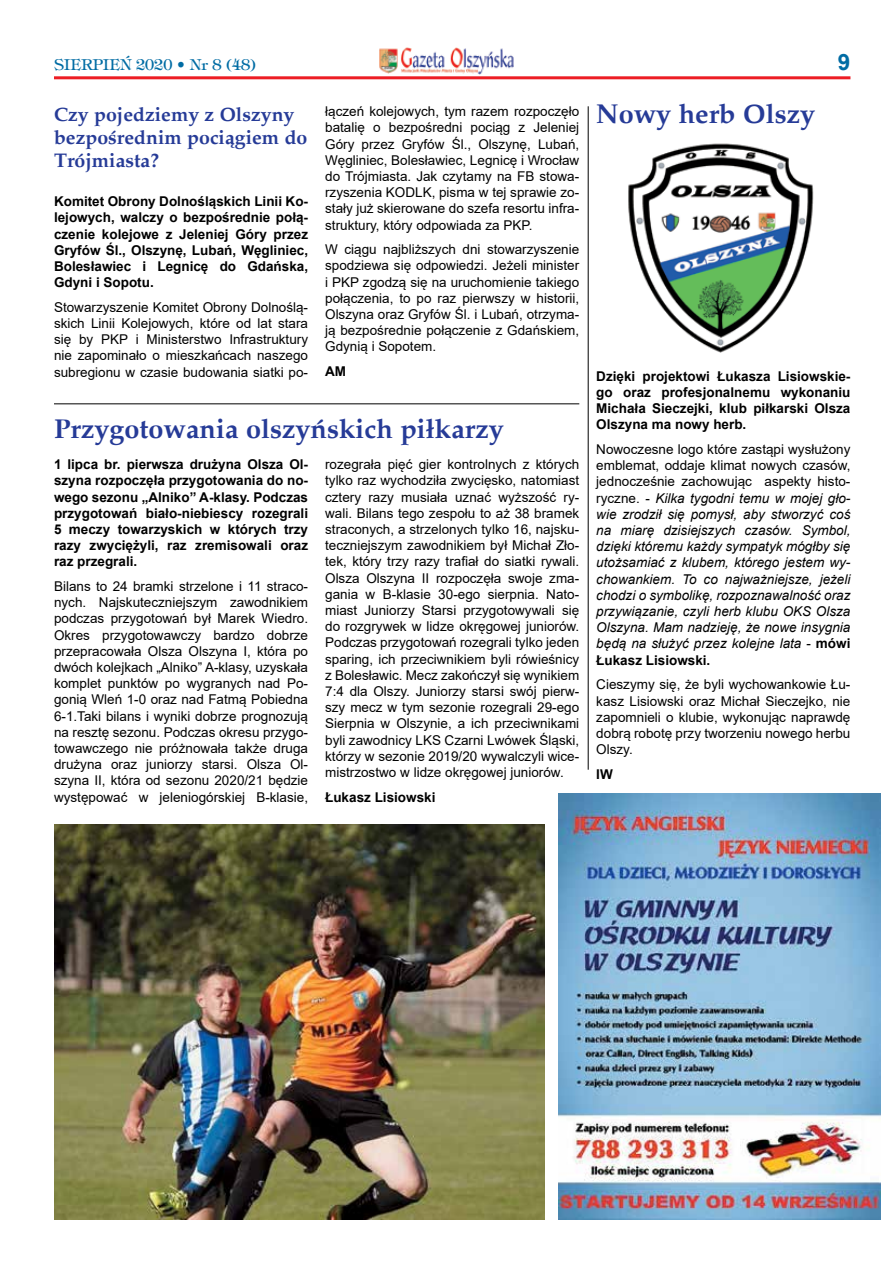
<style>
.page{position:relative;width:893px;height:1263px;background:#fff}
.page>*{position:absolute;margin:0;border:0;box-sizing:border-box;transform-origin:0 0}
.t1{font:700 27px "Palm Springs";color:#263b97}
.t2{font:700 22.5px "Arial";color:#006ca4}
.t3{font:700 19.5px/23.4px "Palm Springs";color:#263b97}
.t4{font:15px "Timpani";color:#006ca4}
.t5{font:13.5px/16.2px "Arial";color:#000;text-align:justify}
.t6{font:700 13.5px/16.2px "Arial";color:#000;text-align:justify}
.t7{font:italic 13.5px/16.2px "Arial";color:#000;text-align:justify}
.s1{font-family:"Palm Springs";font-weight:700;font-size:27px;color:#263b97}
.s2{font-style:normal}
.s3{font-weight:700;font-style:normal}
</style>
<div class="page">
<img style="left:379px;top:47px;width:135px;height:28px">
<hr style="left:54px;top:76px;width:796px;height:3px;background:#ed1d24">
<img style="left:628px;top:143px;width:186px;height:210px">
<img style="left:54px;top:824px;width:491px;height:395px">
<img style="left:559px;top:794px;width:321px;height:425px">
<hr style="left:54px;top:403px;width:525px;height:1px;background:#000">
<hr style="left:588px;top:106px;width:1px;height:664px;background:#000">
<p class="t4" style="left:54px;top:55px;width:203px">SIERPIEŃ 2020 • Nr 8 (48)</p>
<h2 class="t2" style="left:838px;top:47px;width:14px">9</h2>
<p class="t5" style="left:325px;top:103px;width:492px;text-align:left">łączeń kolejowych, tym razem rozpoczęło <span class="s1">Nowy herb Olszy </span>batalię o bezpośredni pociąg z Jeleniej<br>Góry przez Gryfów Śl., Olszynę, Lubań,<br>Węgliniec, Bolesławiec, Legnicę i Wrocław<br>do Trójmiasta. Jak czytamy na FB stowa-<br>rzyszenia KODLK, pisma w tej sprawie zo-<br>stały już skierowane do szefa resortu infra-<br>struktury, który odpowiada za PKP.</p>
<p class="t5" style="left:325px;top:241px;width:256px">W ciągu najbliższych dni stowarzyszenie spodziewa się odpowiedzi. Jeżeli minister i PKP zgodzą się na uruchomienie takiego połączenia, to po raz pierwszy w historii, Olszyna oraz Gryfów Śl. i Lubań, otrzyma&shy;ją bezpośrednie połączenie z Gdańskiem, Gdynią i Sopotem.</p>
<p class="t6" style="left:325px;top:363px;width:22px">AM</p>
<h3 class="t3" style="left:54px;top:102px;width:255px">Czy pojedziemy z Olszyny bezpośrednim pociągiem do<br>Trójmiasta?</h3>
<p class="t6" style="left:54px;top:193px;width:256px">Komitet Obrony Dolnośląskich Linii Ko&shy;lejowych, walczy o bezpośrednie połą&shy;czenie kolejowe z Jeleniej Góry przez Gryfów Śl., Olszynę, Lubań, Węgliniec, Bolesławiec i Legnicę do Gdańska, Gdyni i Sopotu.</p>
<p class="t5" style="left:54px;top:299px;width:256px">Stowarzyszenie Komitet Obrony Dolnoślą&shy;skich Linii Kolejowych, które od lat stara się by PKP i Ministerstwo Infrastruktury nie zapominało o mieszkańcach naszego subregionu w czasie budowania siatki po-</p>
<p class="t6" style="left:596px;top:368px;width:256px">Dzięki projektowi Łukasza Lisiowskie&shy;go oraz profesjonalnemu wykonaniu Michała Sieczejki, klub piłkarski Olsza Olszyna ma nowy herb.</p>
<p class="t7" style="left:596px;top:441px;width:256px"><span class="s2">Nowoczesne logo które zastąpi wysłużony emblemat, oddaje klimat nowych czasów, jednocześnie zachowując aspekty histo&shy;ryczne. -</span> Kilka tygodni temu w mojej gło&shy;wie zrodził się pomysł, aby stworzyć coś na miarę dzisiejszych czasów. Symbol, dzięki któremu każdy sympatyk mógłby się utożsamiać z klubem, którego jestem wy&shy;chowankiem. To co najważniejsze, jeżeli chodzi o symbolikę, rozpoznawalność oraz przywiązanie, czyli herb klubu OKS Olsza Olszyna. Mam nadzieję, że nowe insygnia będą na służyć przez kolejne lata <span class="s2">-</span> <span class="s3">mówi Łukasz Lisiowski.</span></p>
<p class="t5" style="left:596px;top:676px;width:256px">Cieszymy się, że byli wychowankowie Łu&shy;kasz Lisiowski oraz Michał Sieczejko, nie zapomnieli o klubie, wykonując naprawdę dobrą robotę przy tworzeniu nowego herbu Olszy.</p>
<p class="t6" style="left:596px;top:766px;width:18px">IW</p>
<h1 class="t1" style="left:54px;top:412px;width:451px">Przygotowania olszyńskich piłkarzy</h1>
<p class="t6" style="left:54px;top:456px;width:256px">1 lipca br. pierwsza drużyna Olsza Ol&shy;szyna rozpoczęła przygotowania do no&shy;wego sezonu „Alniko” A-klasy. Podczas przygotowań biało-niebiescy rozegrali 5 meczy towarzyskich w których trzy razy zwyciężyli, raz zremisowali oraz raz przegrali.</p>
<p class="t5" style="left:54px;top:578px;width:256px">Bilans to 24 bramki strzelone i 11 straco&shy;nych. Najskuteczniejszym zawodnikiem podczas przygotowań był Marek Wiedro.<br>Okres przygotowawczy bardzo dobrze przepracowała Olsza Olszyna I, która po dwóch kolejkach „Alniko” A-klasy, uzyskała komplet punktów po wygranych nad Po&shy;gonią Wleń 1-0 oraz nad Fatmą Pobiedna 6-1.Taki bilans i wyniki dobrze prognozują na resztę sezonu. Podczas okresu przygo&shy;towawczego nie próżnowała także druga drużyna oraz juniorzy starsi. Olsza Ol&shy;szyna II, która od sezonu 2020/21 będzie występować w jeleniogórskiej B-klasie,</p>
<p class="t5" style="left:325px;top:456px;width:256px">rozegrała pięć gier kontrolnych z których tylko raz wychodziła zwycięsko, natomiast cztery razy musiała uznać wyższość ry&shy;wali. Bilans tego zespołu to aż 38 bramek straconych, a strzelonych tylko 16, najsku&shy;teczniejszym zawodnikiem był Michał Zło&shy;tek, który trzy razy trafiał do siatki rywali.<br>Olsza Olszyna II rozpoczęła swoje zma&shy;gania w B-klasie 30-ego sierpnia. Nato&shy;miast Juniorzy Starsi przygotowywali się do rozgrywek w lidze okręgowej juniorów.<br>Podczas przygotowań rozegrali tylko jeden sparing, ich przeciwnikiem byli rówieśnicy z Bolesławic. Mecz zakończył się wynikiem 7:4 dla Olszy. Juniorzy starsi swój pierw&shy;szy mecz w tym sezonie rozegrali 29-ego Sierpnia w Olszynie, a ich przeciwnikami byli zawodnicy LKS Czarni Lwówek Śląski, którzy w sezonie 2019/20 wywalczyli wice&shy;mistrzostwo w lidze okręgowej juniorów.</p>
<p class="t6" style="left:325px;top:789px;width:112px">Łukasz Lisiowski</p>
</div>
